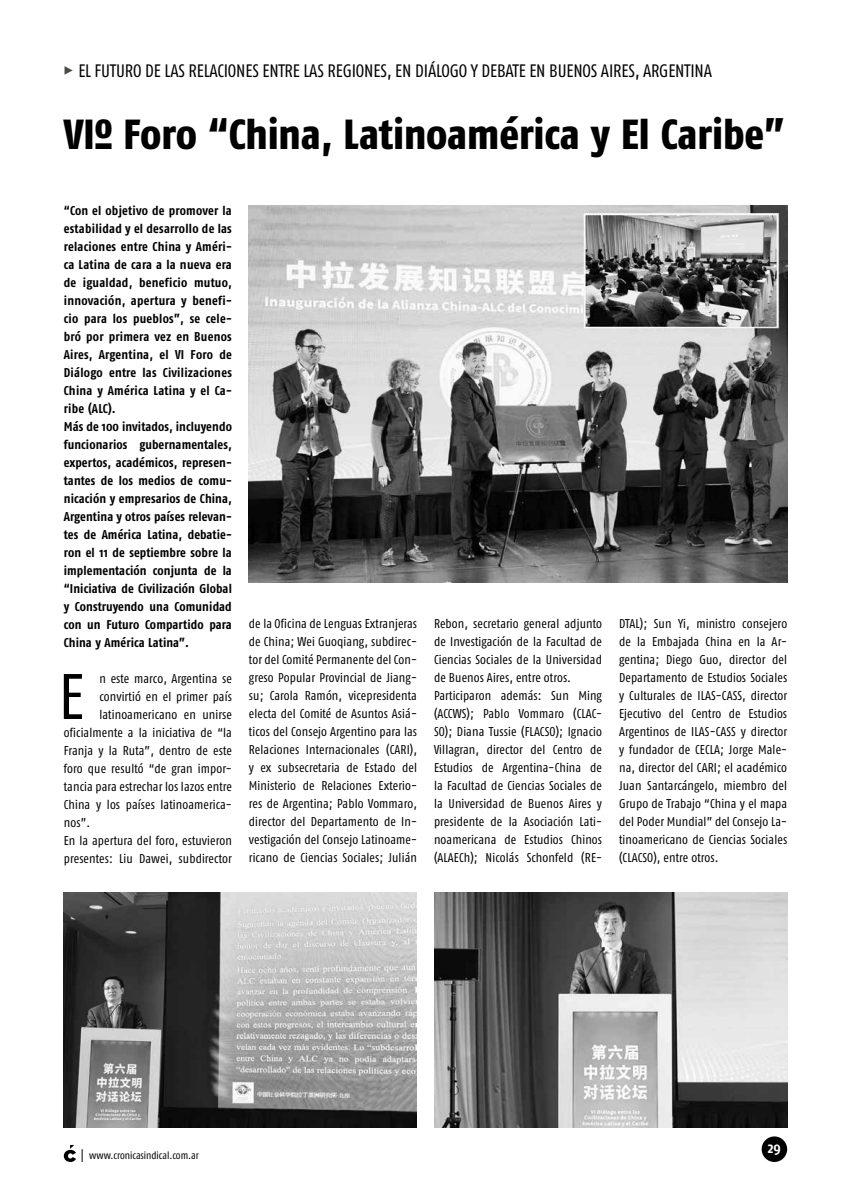
<style>
.page{position:relative;width:851px;height:1191px;background:#fff}
.page>*{position:absolute;margin:0;border:0;box-sizing:border-box;transform-origin:0 0}
.t1{font:64.2px "Fago Co";color:#000}
.t2{font:800 42px "Fago Co";color:#000}
.t3{font:18px "Fago Co Lf";letter-spacing:-.01em;color:#000}
.t4{font:700 15px "Fago Co";color:#fff}
.t5{font:12.75px/18px "Fago Co";letter-spacing:.01em;color:#000;text-align:justify}
.t6{font:700 12.75px/18px "Fago Co";letter-spacing:.01em;color:#000}
.t7{font:10.5px "Fago Co";color:#000}
.s1{font-family:"Fago Co Extra Bold Caps Exp";color:#4a4a49}
</style>
<div class="page">
<div style="left:761px;top:1136px;width:26px;height:26px;background:#000;border-radius:50%"></div>
<svg style="left:64px;top:1145px;width:12px;height:17px"></svg>
<svg style="left:82px;top:1149px;width:1px;height:13px"></svg>
<img style="left:249px;top:206px;width:538px;height:376px">
<img style="left:64px;top:893px;width:353px;height:234px">
<img style="left:434px;top:892px;width:353px;height:235px">
<h3 class="t3" style="left:64px;top:60px;width:649px"><span class="s1">%</span> EL FUTURO DE LAS RELACIONES ENTRE LAS REGIONES, EN DIÁLOGO Y DEBATE EN BUENOS AIRES, ARGENTINA</h3>
<h2 class="t2" style="left:64px;top:109px;width:722px">VIº Foro “China, Latinoamérica y El Caribe”</h2>
<p class="t6" style="left:64px;top:201px;width:169px">“Con el objetivo de promover la estabilidad y el desarrollo de las relaciones entre China y Améri&shy;ca Latina de cara a la nueva era de igualdad, beneficio mutuo, innovación, apertura y benefi&shy;cio para los pueblos”, se cele&shy;bró por primera vez en Buenos<br>Aires, Argentina, el VI Foro de<br>Diálogo entre las Civilizaciones<br>China y América Latina y el Ca&shy;ribe (ALC).<br>Más de 100 invitados, incluyendo funcionarios gubernamentales, expertos, académicos, represen&shy;tantes de los medios de comu&shy;nicación y empresarios de China,<br>Argentina y otros países relevan&shy;tes de América Latina, debatie&shy;ron el 11 de septiembre sobre la implementación conjunta de la “Iniciativa de Civilización Global y Construyendo una Comunidad con un Futuro Compartido para<br>China y América Latina”.</p>
<h1 class="t1" style="left:59px;top:660px;width:27px">E</h1>
<p class="t5" style="left:99px;top:669px;width:134px">n este marco, Argentina se</p>
<p class="t5" style="left:99px;top:687px;width:134px">convirtió en el primer país</p>
<p class="t5" style="left:99px;top:705px;width:134px">latinoamericano en unirse</p>
<p class="t5" style="left:64px;top:723px;width:169px">oficialmente a la iniciativa de “la</p>
<p class="t5" style="left:64px;top:741px;width:169px">Franja y la Ruta”, dentro de este</p>
<p class="t5" style="left:64px;top:759px;width:169px">foro que resultó “de gran impor-</p>
<p class="t5" style="left:64px;top:777px;width:169px">tancia para estrechar los lazos entre</p>
<p class="t5" style="left:64px;top:795px;width:169px">China y los países latinoamerica-</p>
<p class="t5" style="left:64px;top:813px;width:28px">nos”.</p>
<p class="t5" style="left:64px;top:831px;width:169px">En la apertura del foro, estuvieron</p>
<p class="t5" style="left:64px;top:849px;width:170px">presentes: Liu Dawei, subdirector</p>
<p class="t5" style="left:249px;top:614px;width:169px">de la Oficina de Lenguas Extranjeras de China; Wei Guoqiang, subdirec&shy;tor del Comité Permanente del Con&shy;greso Popular Provincial de Jiang&shy;su; Carola Ramón, vicepresidenta electa del Comité de Asuntos Asiá&shy;ticos del Consejo Argentino para las Relaciones Internacionales (CARI), y ex subsecretaria de Estado del Ministerio de Relaciones Exterio&shy;res de Argentina; Pablo Vommaro, director del Departamento de In&shy;vestigación del Consejo Latinoame&shy;ricano de Ciencias Sociales; Julián</p>
<p class="t5" style="left:434px;top:614px;width:169px;text-align:left">Rebon, secretario general adjunto de Investigación de la Facultad de Ciencias Sociales de la Universidad de Buenos Aires, entre otros.<br>Participaron además: Sun Ming (ACCWS); Pablo Vommaro (CLAC-SO); Diana Tussie (FLACSO); Ignacio Villagran, director del Centro de Estudios de Argentina-China de la Facultad de Ciencias Sociales de la Universidad de Buenos Aires y presidente de la Asociación Lati&shy;noamericana de Estudios Chinos (ALAECh); Nicolás Schonfeld (RE-</p>
<p class="t5" style="left:619px;top:614px;width:170px">DTAL); Sun Yi, ministro consejero de la Embajada China en la Ar&shy;gentina; Diego Guo, director del Departamento de Estudios Sociales y Culturales de ILAS-CASS, director Ejecutivo del Centro de Estudios Argentinos de ILAS-CASS y director y fundador de CECLA; Jorge Male&shy;na, director del CARI; el académico Juan Santarcángelo, miembro del Grupo de Trabajo “China y el mapa del Poder Mundial” del Consejo La&shy;tinoamericano de Ciencias Sociales (CLACSO), entre otros.</p>
<p class="t7" style="left:89px;top:1149px;width:111px">www.cronicasindical.com.ar</p>
<p class="t4" style="left:767px;top:1138px;width:14px">29</p>
</div>
